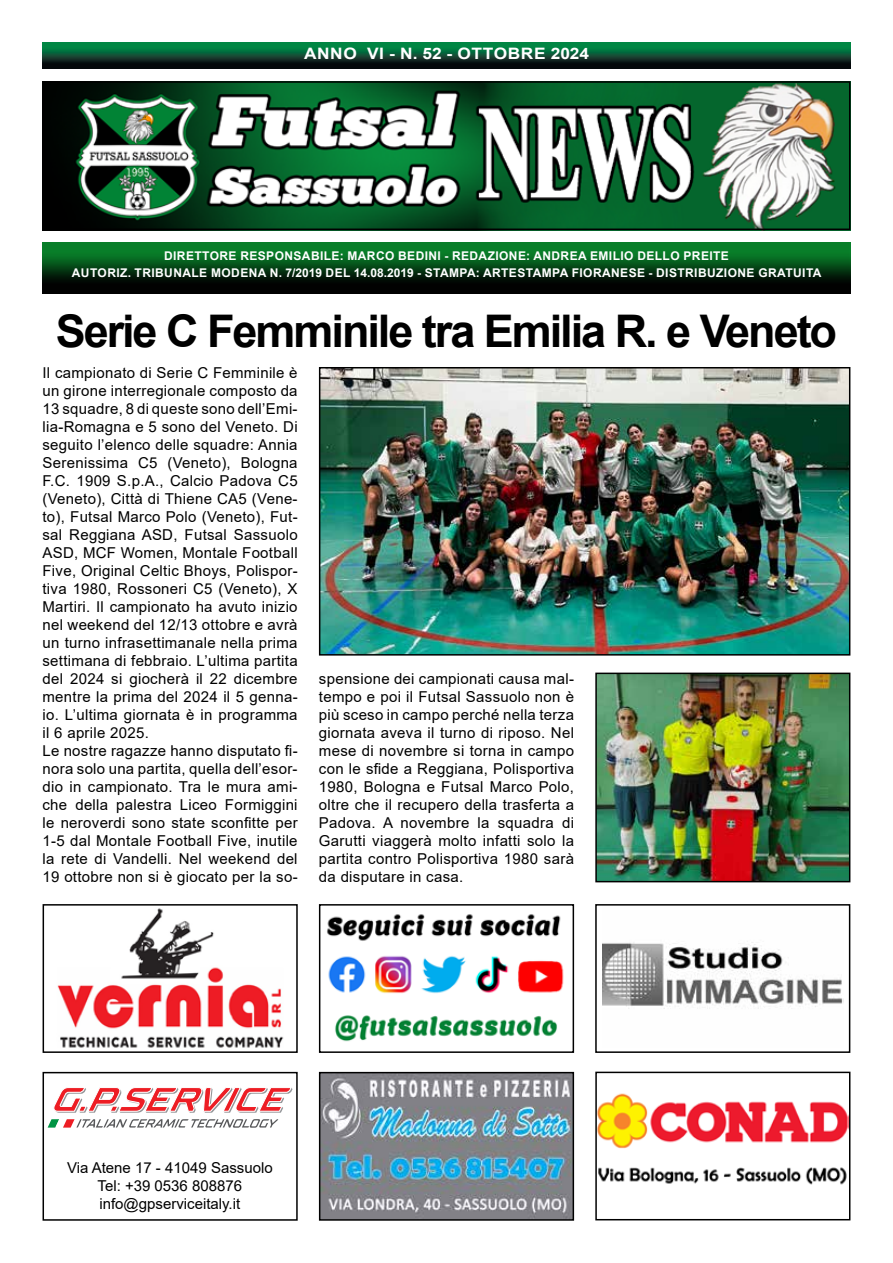
<style>
.page{position:relative;width:893px;height:1263px;background:#fff}
.page>*{position:absolute;margin:0;border:0;box-sizing:border-box;transform-origin:0 0}
.t1{font:700 45px "Arial";letter-spacing:-.045em;color:#000}
.t2{font:700 15.75px "Arial";letter-spacing:.035em;color:#fff;scale:1.1 1}
.t3{font:15px/18px "Arial";letter-spacing:.02em;color:#000}
.t4{font:15px/18px "Arial";color:#000;text-align:center}
.t5{font:700 12px "Arial";letter-spacing:.035em;color:#fff}
.t6{font:700 12px "Arial";color:#fff}
</style>
<div class="page">
<img style="left:43px;top:43px;width:807px;height:25px">
<img style="left:43px;top:242px;width:807px;height:52px">
<img style="left:46px;top:84px;width:801px;height:143px">
<div style="left:43px;top:81px;width:807px;height:149px;border:2px solid #000"></div>
<img style="left:603px;top:942px;width:241px;height:67px">
<div style="left:595px;top:904px;width:255px;height:149px;border:2px solid #000"></div>
<img style="left:57px;top:908px;width:227px;height:140px">
<div style="left:43px;top:904px;width:255px;height:149px;border:2px solid #000"></div>
<img style="left:327px;top:914px;width:237px;height:128px">
<div style="left:319px;top:904px;width:255px;height:149px;border:2px solid #000"></div>
<img style="left:322px;top:370px;width:525px;height:283px">
<div style="left:319px;top:367px;width:531px;height:289px;border:2px solid #000"></div>
<img style="left:598px;top:1093px;width:249px;height:92px">
<div style="left:595px;top:1072px;width:255px;height:148px;border:2px solid #000"></div>
<svg style="left:54px;top:1087px;width:239px;height:26px"></svg>
<svg style="left:48px;top:1119px;width:230px;height:9px"></svg>
<div style="left:43px;top:1072px;width:255px;height:149px;border:2px solid #000"></div>
<img style="left:322px;top:1075px;width:249px;height:143px">
<div style="left:319px;top:1072px;width:255px;height:149px;border:2px solid #000"></div>
<img style="left:598px;top:676px;width:249px;height:203px">
<div style="left:595px;top:673px;width:255px;height:209px;border:2px solid #000"></div>
<p class="t2" style="left:304px;top:42px;width:261px">ANNO VI - N. 52 - OTTOBRE 2024</p>
<p class="t5" style="left:164px;top:248px;width:18px">DIRETTORE</p>
<p class="t5" style="left:240px;top:248px;width:70px">RESPONSABI</p>
<p class="t5" style="left:324px;top:248px;width:407px">LE: MARCO BEDINI - REDAZIONE: ANDREA EMILIO DELLO PREITE</p>
<p class="t5" style="left:72px;top:264px;width:27px">AUTORIZ</p>
<p class="t5" style="left:128px;top:264px;width:16px">. TRIBU</p>
<p class="t5" style="left:173px;top:264px;width:77px">NALE MODENA</p>
<p class="t6" style="left:270px;top:264px;width:173px">N . 7/2019 DE L 14.08.2019 - STAM</p>
<p class="t5" style="left:460px;top:264px;width:227px">PA: ARTESTAMPA FIORANESE - DISTRIB</p>
<p class="t5" style="left:707px;top:264px;width:18px">UZIONE</p>
<p class="t5" style="left:758px;top:264px;width:19px">GRAT</p>
<p class="t5" style="left:793px;top:264px;width:17px">UITA</p>
<h1 class="t1" style="left:56px;top:299px;width:783px">SERIE C FEMMINILE TRA EMILIA R. E VENETO</h1>
<p class="t3" style="left:43px;top:364px;width:257px">Il campionato di Serie C Femminile è un girone interregionale composto da 13 squadre, 8 di queste sono dell’Emi&shy;lia-Romagna e 5 sono del Veneto. Di seguito l’elenco delle squadre: Annia Serenissima C5 (Veneto), Bologna F.C. 1909 S.p.A., Calcio Padova C5 (Veneto), Città di Thiene CA5 (Vene&shy;to), Futsal Marco Polo (Veneto), Fut&shy;sal Reggiana ASD, Futsal Sassuolo ASD, MCF Women, Montale Football Five, Original Celtic Bhoys, Polispor&shy;tiva 1980, Rossoneri C5 (Veneto), X Martiri. Il campionato ha avuto inizio nel weekend del 12/13 ottobre e avrà un turno infrasettimanale nella prima settimana di febbraio. L’ultima partita del 2024 si giocherà il 22 dicembre mentre la prima del 2024 il 5 genna&shy;io. L’ultima giornata è in programma il 6 aprile 2025.<br>Le nostre ragazze hanno disputato fi&shy;nora solo una partita, quella dell’esor&shy;dio in campionato. Tra le mura ami&shy;che della palestra Liceo Formiggini le neroverdi sono state sconfitte per 1-5 dal Montale Football Five, inutile la rete di Vandelli. Nel weekend del 19 ottobre non si è giocato per la so-</p>
<p class="t3" style="left:319px;top:670px;width:257px;text-align:justify">spensione dei campionati causa mal&shy;tempo e poi il Futsal Sassuolo non è più sceso in campo perché nella terza giornata aveva il turno di riposo. Nel mese di novembre si torna in campo con le sfide a Reggiana, Polisportiva 1980, Bologna e Futsal Marco Polo, oltre che il recupero della trasferta a Padova. A novembre la squadra di Garutti viaggerà molto infatti solo la partita contro Polisportiva 1980 sarà da disputare in casa.</p>
<p class="t4" style="left:67px;top:1158px;width:207px">Via Atene 17 - 41049 Sassuolo<br>Tel: +39 0536 808876 info@gpserviceitaly.it</p>
</div>
